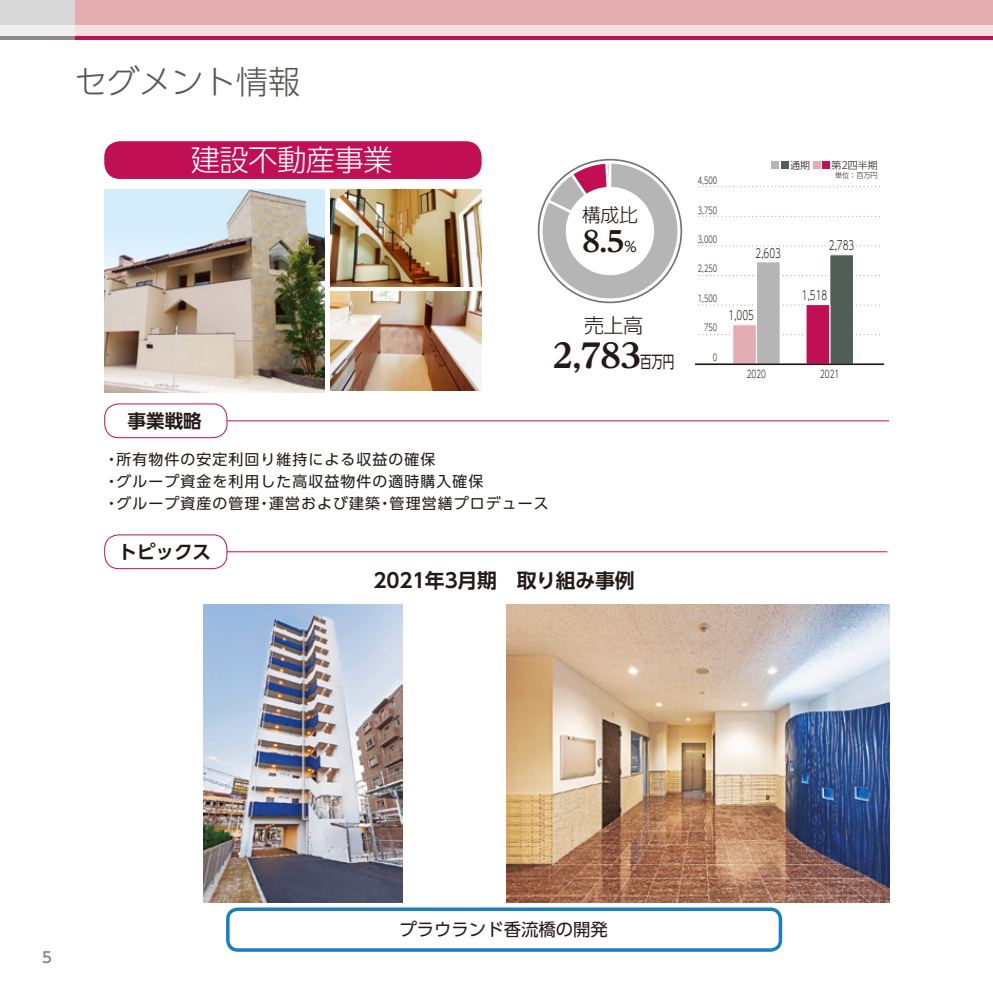
<style>
.page{position:relative;width:993px;height:993px;background:#fff}
.page>*{position:absolute;margin:0;border:0;box-sizing:border-box;transform-origin:0 0}
.t1{font:800 33.07px "UD Reimin Pro";color:#231916}
.t2{font:300 32.2px "UD Shin Go Pro";color:#595857}
.t3{font:300 29.4px "UD Shin Go Pro";letter-spacing:-.025em;color:#fff}
.t4{font:800 28.35px "UD Reimin Pro";color:#231916}
.t5{font:300 19.95px "UD Shin Go Pro";color:#231916}
.t6{font:700 19.78px "UD Shin Go Pro De";letter-spacing:-.01em;color:#231916}
.t7{font:300 18.9px "UD Shin Go Pro";color:#231916}
.t8{font:700 18.55px "UD Shin Go Pro De";color:#231916}
.t9{font:17.32px "UD Shin Go Pro";color:#231916}
.t10{font:14.88px/22.2px "UD Shin Go Pro";letter-spacing:.075em;color:#231916}
.t11{font:500 14.88px "UD Shin Go Pro";color:#7e7e7e}
.t12{font:300 12.6px "UD Shin Go Pro";color:#231916;scale:.7 1}
.t13{font:300 10.5px "UD Shin Go Pro";color:#231916;scale:.7 1}
.t14{font:300 9.97px "UD Shin Go Pro";color:#231916}
.t15{font:300 9.45px "UD Shin Go Pro";color:#231916;scale:.71 1}
.t16{font:300 7.35px "UD Shin Go Pro";color:#231916;scale:.95 1}
.s1{font-family:"UD Shin Go Pro";font-weight:400;font-size:14.17px}
.s2{font-family:"UD Shin Go Pro";font-weight:400;font-size:16.45px}
</style>
<div class="page">
<div style="left:104px;top:141px;width:377px;height:38px;background:#c00f53;border-radius:16px"></div>
<hr style="left:176px;top:551px;width:711px;height:1px;background:#c00f53">
<hr style="left:183px;top:420px;width:705px;height:1px;background:#c00f53">
<div style="left:105px;top:404px;width:122px;height:33px;background:#fff;border-radius:14px"></div>
<div style="left:104px;top:403px;width:123px;height:35px;border:1px solid #c00f53;border-radius:14px"></div>
<div style="left:105px;top:534px;width:122px;height:34px;background:#fff;border-radius:14px"></div>
<div style="left:104px;top:534px;width:123px;height:35px;border:1px solid #c00f53;border-radius:14px"></div>
<svg style="left:698px;top:334px;width:182px;height:1px"></svg>
<svg style="left:698px;top:304px;width:182px;height:1px"></svg>
<svg style="left:698px;top:275px;width:182px;height:1px"></svg>
<svg style="left:698px;top:245px;width:182px;height:1px"></svg>
<svg style="left:698px;top:216px;width:182px;height:1px"></svg>
<svg style="left:698px;top:186px;width:182px;height:1px"></svg>
<div style="left:829px;top:254px;width:24px;height:110px;background:#4f5f55"></div>
<div style="left:828px;top:254px;width:25px;height:111px;border:1px solid #fff"></div>
<div style="left:805px;top:304px;width:24px;height:60px;background:#c00f53"></div>
<div style="left:805px;top:304px;width:25px;height:61px;border:1px solid #fff"></div>
<div style="left:756px;top:262px;width:24px;height:102px;background:#b5b5b6"></div>
<div style="left:755px;top:261px;width:25px;height:104px;border:1px solid #fff"></div>
<div style="left:732px;top:324px;width:24px;height:40px;background:#e4adb2"></div>
<div style="left:731px;top:324px;width:25px;height:41px;border:1px solid #fff"></div>
<hr style="left:694px;top:363px;width:189px;height:2px;background:#231916">
<div style="left:771px;top:161px;width:7px;height:7px;background:#b5b5b6"></div>
<div style="left:812px;top:161px;width:8px;height:7px;background:#e4adb2"></div>
<div style="left:780px;top:161px;width:8px;height:7px;background:#4f5f55"></div>
<div style="left:822px;top:161px;width:7px;height:7px;background:#c00f53"></div>
<svg style="left:538px;top:160px;width:143px;height:142px"></svg>
<div style="left:567px;top:188px;width:85px;height:86px;background:#fff;border-radius:50%"></div>
<div style="left:565px;top:187px;width:89px;height:88px;border:2px solid #fff;border-radius:50%"></div>
<img style="left:104px;top:190px;width:220px;height:202px">
<img style="left:330px;top:190px;width:151px;height:96px">
<img style="left:330px;top:291px;width:151px;height:100px">
<div style="left:226px;top:907px;width:555px;height:44px;border:4px solid #197fc4;border-radius:10px"></div>
<img style="left:203px;top:604px;width:199px;height:298px">
<img style="left:506px;top:604px;width:382px;height:298px">
<div style="left:74px;top:12px;width:918px;height:27px;background:#f4dee0"></div>
<hr style="left:74px;top:36px;width:918px;height:4px;background:#c00f53">
<div style="left:74px;top:0;width:918px;height:25px;background:#e4adb2"></div>
<svg style="left:992px;top:0;width:1px;height:40px"></svg>
<svg style="left:0;top:0;width:74px;height:40px;fill:#d9d9da"></svg>
<h2 class="t2" style="left:74px;top:56px;width:227px">セグメント情報</h2>
<h3 class="t3" style="left:191px;top:136px;width:203px">建設不動産事業</h3>
<p class="t8" style="left:127px;top:405px;width:76px">事業戦略</p>
<p class="t7" style="left:582px;top:199px;width:57px">構成比</p>
<h3 class="t4" style="left:582px;top:218px;width:57px">8.5<span class="s1">％</span></h3>
<h3 class="t5" style="left:584px;top:309px;width:61px">売上高</h3>
<h1 class="t1" style="left:552px;top:328px;width:123px">2,783<span class="s2">百万円</span></h1>
<p class="t10" style="left:104px;top:447px;width:446px">・所有物件の安定利回り維持による収益の確保<br>・グループ資金を利用した高収益物件の適時購入確保<br>・グループ資産の管理・運営および建築・管理営繕プロデュース</p>
<p class="t8" style="left:118px;top:536px;width:95px">トピックス</p>
<h3 class="t6" style="left:373px;top:564px;width:262px">2021年3月期　取り組み事例</h3>
<p class="t15" style="left:697px;top:173px;width:29px">4,500</p>
<p class="t15" style="left:697px;top:202px;width:29px">3,750</p>
<p class="t15" style="left:697px;top:232px;width:29px">3,000</p>
<p class="t15" style="left:697px;top:261px;width:29px">2,250</p>
<p class="t15" style="left:697px;top:290px;width:29px">1,500</p>
<p class="t15" style="left:703px;top:320px;width:20px">750</p>
<p class="t15" style="left:712px;top:349px;width:8px">0</p>
<p class="t14" style="left:789px;top:157px;width:21px">通期</p>
<p class="t14" style="left:831px;top:157px;width:48px">第２四半期</p>
<p class="t16" style="left:834px;top:169px;width:46px">単位：百万円</p>
<p class="t12" style="left:755px;top:242px;width:38px">2,603</p>
<p class="t12" style="left:728px;top:305px;width:38px">1,005</p>
<p class="t12" style="left:828px;top:235px;width:38px">2,783</p>
<p class="t12" style="left:801px;top:285px;width:38px">1,518</p>
<p class="t13" style="left:746px;top:365px;width:29px">2020</p>
<p class="t13" style="left:819px;top:365px;width:29px">2021</p>
<p class="t11" style="left:42px;top:945px;width:11px">5</p>
<p class="t9" style="left:399px;top:915px;width:210px">プラウランド香流橋の開発</p>
</div>
